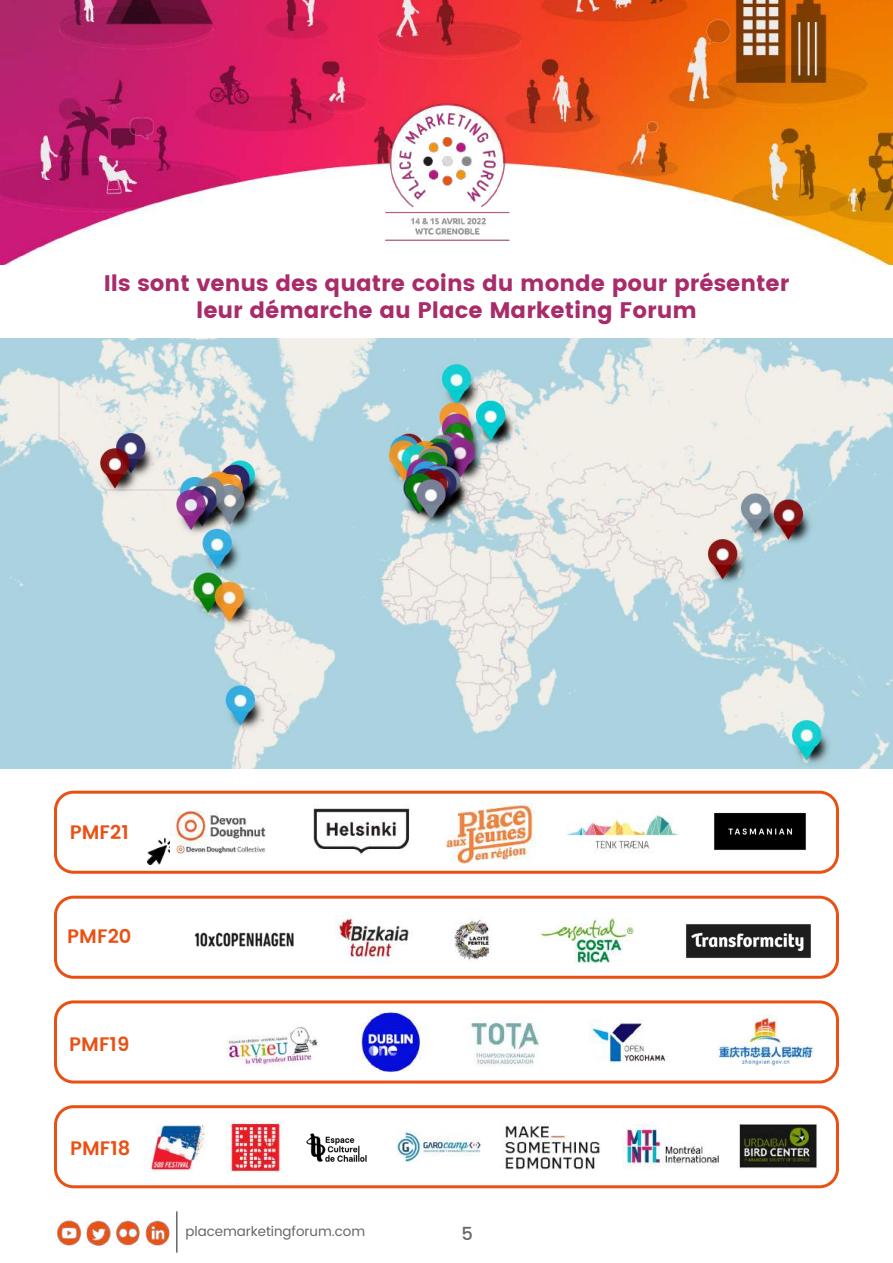
<style>
.page{position:relative;width:893px;height:1263px;background:#fff}
.page>*{position:absolute;margin:0;border:0;box-sizing:border-box;transform-origin:0 0}
.t1{font:22.5px/27px "Poppins";color:#a92c6a;text-align:center}
.t2{font:600 19.5px "Poppins";color:#e95114}
.t3{font:500 18px "Poppins";color:#666}
.t4{font:13.5px "Poppins";color:#666}
</style>
<div class="page">
<img style="left:57px;top:1220px;width:113px;height:26px">
<hr style="left:176px;top:1212px;width:2px;height:40px;background:#666">
<img style="left:0;top:0;width:893px;height:265px">
<img style="left:331px;top:90px;width:227px;height:175px">
<img style="left:0;top:338px;width:893px;height:430px">
<img style="left:194px;top:932px;width:100px;height:15px">
<img style="left:336px;top:915px;width:73px;height:48px">
<img style="left:454px;top:919px;width:36px;height:42px">
<img style="left:538px;top:918px;width:97px;height:46px">
<img style="left:686px;top:924px;width:125px;height:34px">
<img style="left:148px;top:838px;width:22px;height:26px">
<img style="left:171px;top:811px;width:95px;height:44px">
<img style="left:313px;top:807px;width:97px;height:47px">
<img style="left:445px;top:801px;width:91px;height:62px">
<img style="left:566px;top:814px;width:112px;height:39px">
<img style="left:714px;top:812px;width:92px;height:38px">
<div style="left:54px;top:791px;width:785px;height:83px;border:3px solid #e95114;border-radius:18px"></div>
<div style="left:54px;top:896px;width:785px;height:83px;border:3px solid #e95114;border-radius:18px"></div>
<div style="left:54px;top:1000px;width:785px;height:83px;border:3px solid #e95114;border-radius:18px"></div>
<img style="left:227px;top:1026px;width:91px;height:40px">
<img style="left:355px;top:1011px;width:72px;height:61px">
<img style="left:470px;top:1018px;width:70px;height:48px">
<img style="left:590px;top:1019px;width:76px;height:46px">
<img style="left:718px;top:1015px;width:96px;height:51px">
<img style="left:144px;top:1126px;width:62px;height:46px">
<img style="left:227px;top:1121px;width:55px;height:51px">
<img style="left:306px;top:1133px;width:61px;height:29px">
<img style="left:396px;top:1132px;width:85px;height:29px">
<img style="left:503px;top:1123px;width:97px;height:47px">
<img style="left:623px;top:1124px;width:96px;height:43px">
<img style="left:739px;top:1121px;width:78px;height:48px">
<div style="left:54px;top:1105px;width:785px;height:83px;border:3px solid #e95114;border-radius:18px"></div>
<p class="t1" style="left:104px;top:270px;width:687px">Ils sont venus des quatre coins du monde pour présenter leur démarche au Place Marketing Forum</p>
<p class="t2" style="left:70px;top:818px;width:61px">PMF21</p>
<p class="t2" style="left:67px;top:922px;width:66px">PMF20</p>
<p class="t2" style="left:69px;top:1029px;width:62px">PMF19</p>
<p class="t2" style="left:70px;top:1134px;width:62px">PMF18</p>
<p class="t4" style="left:185px;top:1221px;width:181px">placemarketingforum.com</p>
<p class="t3" style="left:461px;top:1220px;width:13px">5</p>
</div>
